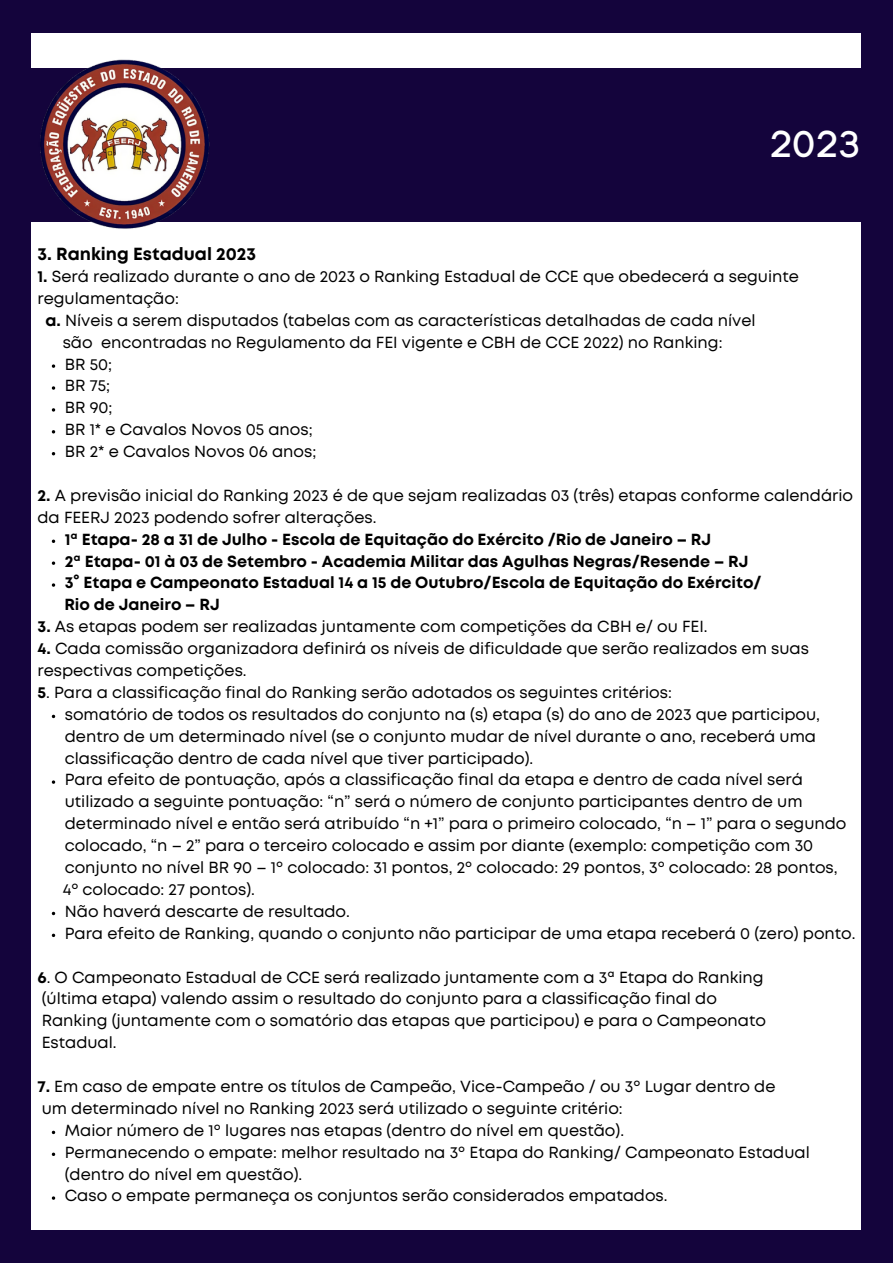
<style>
.page{position:relative;width:893px;height:1264px;background:#fff}
.page>*{position:absolute;margin:0;border:0;box-sizing:border-box;transform-origin:0 0}
.t1{font:37.2px "Code Pro Normal LC";color:#fff}
.t2{font:700 17.55px "Mont";color:#000}
.t3{font:16.05px/21.9px "Mont";color:#000}
.t4{font:700 16.05px/21.9px "Mont";color:#000}
.s1{font-weight:700}
</style>
<div class="page">
<div style="left:0;top:0;width:892px;height:1262px;background:#14043c"></div>
<div style="left:32px;top:33px;width:828px;height:1196px;background:#fff"></div>
<div style="left:0;top:68px;width:892px;height:153px;background:#14043c"></div>
<svg style="left:52px;top:364px;width:3px;height:4px"></svg>
<svg style="left:52px;top:386px;width:3px;height:4px"></svg>
<svg style="left:52px;top:539px;width:3px;height:4px"></svg>
<svg style="left:52px;top:561px;width:3px;height:4px"></svg>
<svg style="left:52px;top:933px;width:3px;height:4px"></svg>
<svg style="left:52px;top:1130px;width:3px;height:4px"></svg>
<img style="left:37px;top:59px;width:175px;height:170px">
<h1 class="t1" style="left:770px;top:122px;width:92px">2023</h1>
<p class="t2" style="left:37px;top:247px;width:220px">3. Ranking Estadual 2023</p>
<p class="t3" style="left:37px;top:266px;width:763px"><span class="s1">1.</span> Será realizado durante o ano de 2023 o Ranking Estadual de CCE que obedecerá a seguinte</p>
<p class="t3" style="left:37px;top:288px;width:143px">regulamentação:</p>
<p class="t3" style="left:46px;top:310px;width:711px"><span class="s1">a.</span> Níveis a serem disputados (tabelas com as características detalhadas de cada nível</p>
<p class="t3" style="left:63px;top:332px;width:661px">são encontradas no Regulamento da FEI vigente e CBH de CCE 2022) no Ranking:</p>
<p class="t3" style="left:65px;top:354px;width:253px">BR 50;<br>BR 75;<br>BR 90;<br>BR 1* e Cavalos Novos 05 anos;<br>BR 2* e Cavalos Novos 06 anos;</p>
<p class="t3" style="left:37px;top:485px;width:817px"><span class="s1">2.</span> A previsão inicial do Ranking 2023 é de que sejam realizadas 03 (três) etapas conforme calendário da FEERJ 2023 podendo sofrer alterações.</p>
<p class="t4" style="left:65px;top:529px;width:698px">1ª Etapa- 28 a 31 de Julho - Escola de Equitação do Exército /Rio de Janeiro – RJ<br>2ª Etapa- 01 à 03 de Setembro - Academia Militar das Agulhas Negras/Resende – RJ<br>3° Etapa e Campeonato Estadual 14 a 15 de Outubro/Escola de Equitação do Exército/</p>
<p class="t4" style="left:64px;top:595px;width:157px">Rio de Janeiro – RJ</p>
<p class="t3" style="left:37px;top:617px;width:671px"><span class="s1">3.</span> As etapas podem ser realizadas juntamente com competições da CBH e/ ou FEI.</p>
<p class="t3" style="left:37px;top:638px;width:772px"><span class="s1">4.</span> Cada comissão organizadora definirá os níveis de dificuldade que serão realizados em suas respectivas competições.</p>
<p class="t3" style="left:37px;top:682px;width:635px"><span class="s1">5</span>. Para a classificação final do Ranking serão adotados os seguintes critérios:</p>
<p class="t3" style="left:65px;top:704px;width:783px">somatório de todos os resultados do conjunto na (s) etapa (s) do ano de 2023 que participou, dentro de um determinado nível (se o conjunto mudar de nível durante o ano, receberá uma classificação dentro de cada nível que tiver participado).<br>Para efeito de pontuação, após a classificação final da etapa e dentro de cada nível será utilizado a seguinte pontuação: “n” será o número de conjunto participantes dentro de um determinado nível e então será atribuído “n +1” para o primeiro colocado, “n – 1” para o segundo colocado, “n – 2” para o terceiro colocado e assim por diante (exemplo: competição com 30 conjunto no nível BR 90 – 1º colocado: 31 pontos, 2º colocado: 29 pontos, 3º colocado: 28 pontos,</p>
<p class="t3" style="left:65px;top:901px;width:792px">Não haverá descarte de resultado.<br>Para efeito de Ranking, quando o conjunto não participar de uma etapa receberá 0 (zero) ponto.</p>
<p class="t3" style="left:63px;top:879px;width:194px">4º colocado: 27 pontos).</p>
<p class="t3" style="left:37px;top:967px;width:730px"><span class="s1">6</span>. O Campeonato Estadual de CCE será realizado juntamente com a 3ª Etapa do Ranking (última etapa) valendo assim o resultado do conjunto para a classificação final do Ranking (juntamente com o somatório das etapas que participou) e para o Campeonato Estadual.</p>
<p class="t3" style="left:37px;top:1076px;width:739px"><span class="s1">7.</span> Em caso de empate entre os títulos de Campeão, Vice-Campeão / ou 3º Lugar dentro de um determinado nível no Ranking 2023 será utilizado o seguinte critério:</p>
<p class="t3" style="left:65px;top:1120px;width:746px">Maior número de 1º lugares nas etapas (dentro do nível em questão).<br>Permanecendo o empate: melhor resultado na 3º Etapa do Ranking/ Campeonato Estadual (dentro do nível em questão).<br>Caso o empate permaneça os conjuntos serão considerados empatados.</p>
</div>
